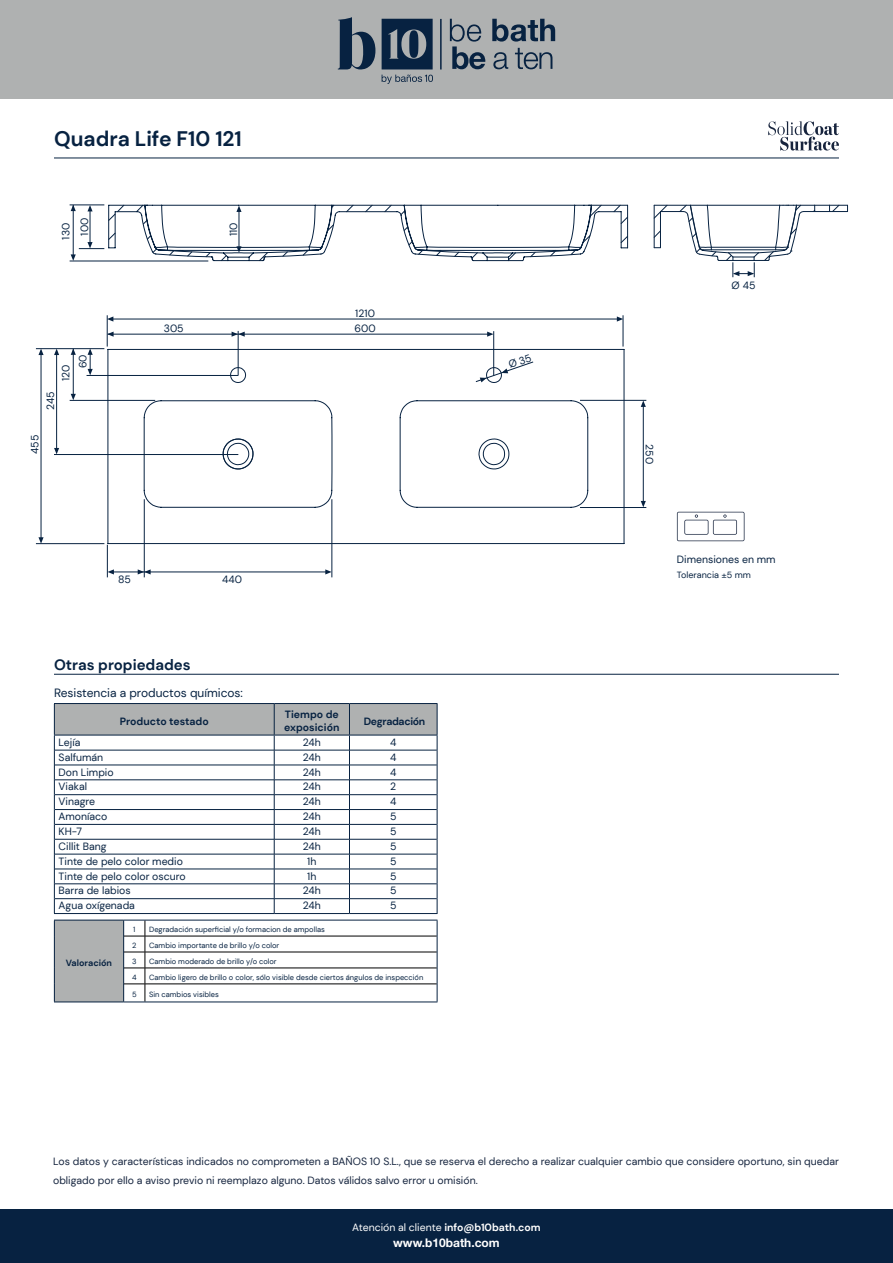
<style>
.page{position:relative;width:893px;height:1263px;background:#fff}
.page>*{position:absolute;margin:0;border:0;box-sizing:border-box;transform-origin:0 0}
.t1{font:700 21px "DM Sans";color:#072241}
.t2{font:700 15px "DM Sans";color:#072241}
.t3{font:12px "DM Sans";color:#072241}
.t4{font:700 12px "Helvetica Neue LT Std";color:#fff}
.t5{font:10.5px/17px "DM Sans";color:#072241}
.t6{font:10.5px/19.5px "DM Sans";color:#15243e}
.t7{font:700 10.5px/12.6px "DM Sans";color:#072241}
.t8{font:10.5px "DM Sans";color:#fff}
.t9{font:700 10.5px "DM Sans";letter-spacing:-.03em;color:#072241}
.t10{font:9px "DM Sans";color:#072241}
.t11{font:700 9px "DM Sans";color:#072241}
.t12{font:7.5px "DM Sans";color:#072241}
.s1{font-weight:700}
</style>
<div class="page">
<hr style="left:54px;top:158px;width:785px;height:1px;background:#072241">
<svg style="left:768px;top:121px;width:71px;height:30px"></svg>
<hr style="left:623px;top:315px;width:1px;height:32px;background:#072241">
<hr style="left:144px;top:499px;width:1px;height:78px;background:#072241">
<hr style="left:332px;top:499px;width:1px;height:78px;background:#072241">
<hr style="left:238px;top:331px;width:1px;height:44px;background:#072241">
<hr style="left:493px;top:331px;width:1px;height:45px;background:#072241">
<hr style="left:54px;top:454px;width:184px;height:1px;background:#072241">
<hr style="left:580px;top:507px;width:66px;height:1px;background:#072241">
<hr style="left:580px;top:400px;width:66px;height:1px;background:#072241">
<hr style="left:87px;top:375px;width:151px;height:1px;background:#072241">
<hr style="left:36px;top:543px;width:68px;height:1px;background:#072241">
<hr style="left:70px;top:400px;width:85px;height:1px;background:#072241">
<hr style="left:107px;top:315px;width:1px;height:32px;background:#072241">
<hr style="left:36px;top:348px;width:68px;height:1px;background:#072241">
<hr style="left:110px;top:319px;width:510px;height:1px;background:#072241">
<hr style="left:111px;top:572px;width:217px;height:1px;background:#072241">
<hr style="left:108px;top:334px;width:382px;height:1px;background:#072241">
<hr style="left:73px;top:349px;width:1px;height:48px;background:#072241">
<hr style="left:56px;top:351px;width:1px;height:100px;background:#072241">
<hr style="left:643px;top:404px;width:1px;height:100px;background:#072241">
<hr style="left:41px;top:351px;width:1px;height:189px;background:#072241">
<svg style="left:617px;top:316px;width:6px;height:6px"></svg>
<svg style="left:325px;top:569px;width:7px;height:5px"></svg>
<svg style="left:487px;top:332px;width:6px;height:5px"></svg>
<svg style="left:71px;top:394px;width:5px;height:6px"></svg>
<svg style="left:54px;top:448px;width:5px;height:6px"></svg>
<svg style="left:641px;top:501px;width:5px;height:6px"></svg>
<svg style="left:38px;top:537px;width:6px;height:7px"></svg>
<svg style="left:107px;top:316px;width:6px;height:6px"></svg>
<svg style="left:107px;top:332px;width:7px;height:5px"></svg>
<svg style="left:232px;top:332px;width:13px;height:5px"></svg>
<svg style="left:71px;top:348px;width:5px;height:7px"></svg>
<svg style="left:88px;top:348px;width:5px;height:27px"></svg>
<svg style="left:54px;top:349px;width:5px;height:6px"></svg>
<svg style="left:641px;top:400px;width:5px;height:7px"></svg>
<svg style="left:38px;top:349px;width:6px;height:6px"></svg>
<svg style="left:107px;top:349px;width:518px;height:195px"></svg>
<hr style="left:70px;top:261px;width:138px;height:1px;background:#072241">
<hr style="left:70px;top:205px;width:34px;height:1px;background:#072241">
<svg style="left:653px;top:204px;width:195px;height:73px"></svg>
<hr style="left:107px;top:545px;width:1px;height:32px;background:#072241">
<svg style="left:108px;top:569px;width:6px;height:5px"></svg>
<svg style="left:138px;top:569px;width:13px;height:5px"></svg>
<hr style="left:54px;top:674px;width:785px;height:1px;background:#072241">
<hr style="left:54px;top:913px;width:220px;height:1px;background:#072241">
<hr style="left:274px;top:913px;width:75px;height:1px;background:#072241">
<hr style="left:349px;top:913px;width:88px;height:1px;background:#072241">
<svg style="left:54px;top:703px;width:384px;height:210px"></svg>
<hr style="left:54px;top:703px;width:220px;height:1px;background:#072241">
<hr style="left:54px;top:704px;width:1px;height:31px;background:#072241">
<hr style="left:274px;top:703px;width:75px;height:1px;background:#072241">
<hr style="left:349px;top:703px;width:88px;height:1px;background:#072241">
<hr style="left:437px;top:704px;width:1px;height:31px;background:#072241">
<hr style="left:54px;top:735px;width:220px;height:1px;background:#072241">
<hr style="left:274px;top:735px;width:75px;height:1px;background:#072241">
<hr style="left:349px;top:735px;width:88px;height:1px;background:#072241">
<div style="left:54px;top:920px;width:70px;height:82px;background:#afb1b1"></div>
<hr style="left:145px;top:936px;width:292px;height:1px;background:#000">
<hr style="left:145px;top:952px;width:292px;height:1px;background:#000">
<hr style="left:145px;top:968px;width:292px;height:1px;background:#000">
<hr style="left:145px;top:984px;width:292px;height:1px;background:#000">
<hr style="left:145px;top:920px;width:292px;height:1px;background:#072241">
<svg style="left:437px;top:920px;width:1px;height:81px"></svg>
<hr style="left:145px;top:1001px;width:292px;height:1px;background:#072241">
<hr style="left:54px;top:920px;width:70px;height:1px;background:#072241">
<svg style="left:54px;top:920px;width:1px;height:81px"></svg>
<hr style="left:54px;top:1001px;width:70px;height:1px;background:#072241">
<svg style="left:123px;top:920px;width:23px;height:82px"></svg>
<svg style="left:71px;top:204px;width:558px;height:58px"></svg>
<svg style="left:677px;top:512px;width:67px;height:29px"></svg>
<div style="left:0;top:0;width:893px;height:99px;background:#afb1b1"></div>
<div style="left:0;top:1209px;width:893px;height:54px;background:#072241"></div>
<svg style="left:338px;top:17px;width:37px;height:53px"></svg>
<svg style="left:382px;top:19px;width:51px;height:50px"></svg>
<svg style="left:382px;top:75px;width:51px;height:9px"></svg>
<svg style="left:492px;top:19px;width:63px;height:23px"></svg>
<svg style="left:450px;top:19px;width:36px;height:50px"></svg>
<svg style="left:493px;top:52px;width:15px;height:17px"></svg>
<svg style="left:515px;top:48px;width:37px;height:21px"></svg>
<hr style="left:440px;top:19px;width:2px;height:51px;background:#072241">
<svg style="left:475px;top:354px;width:59px;height:28px"></svg>
<h1 class="t1" style="left:54px;top:126px;width:189px">Quadra Life F10 121</h1>
<p class="t5" style="left:57px;top:240px;width:23px;line-height:18.6px;text-align:center;rotate:-90deg">130<br>100</p>
<p class="t5" style="left:57px;top:368px;width:15px;text-indent:-13px;rotate:-90deg">120<br>60</p>
<p class="t5" style="left:42px;top:410px;width:20px;rotate:-90deg">245</p>
<p class="t5" style="left:26px;top:454px;width:21px;rotate:-90deg">455</p>
<p class="t5" style="left:225px;top:236px;width:15px;rotate:-90deg">110</p>
<p class="t5" style="left:355px;top:305px;width:21px">1210</p>
<p class="t5" style="left:164px;top:320px;width:21px">305</p>
<p class="t5" style="left:355px;top:320px;width:23px">600</p>
<p class="t5" style="left:118px;top:571px;width:14px">85</p>
<p class="t5" style="left:222px;top:571px;width:21px">440</p>
<h2 class="t2" style="left:54px;top:655px;width:138px">Otras propiedades</h2>
<p class="t3" style="left:54px;top:685px;width:191px">Resistencia a productos químicos:</p>
<p class="t7" style="left:120px;top:714px;width:90px">Producto testado</p>
<p class="t7" style="left:284px;top:708px;width:57px">Tiempo de exposición</p>
<p class="t9" style="left:364px;top:714px;width:63px">Degradación</p>
<p class="t5" style="left:59px;top:734px;width:23px">Lejía</p>
<p class="t5" style="left:303px;top:734px;width:20px">24h</p>
<p class="t5" style="left:390px;top:734px;width:8px">4</p>
<p class="t5" style="left:59px;top:748px;width:46px">Salfumán</p>
<p class="t5" style="left:303px;top:748px;width:20px">24h</p>
<p class="t5" style="left:390px;top:748px;width:8px">4</p>
<p class="t5" style="left:59px;top:763px;width:57px">Don Limpio</p>
<p class="t5" style="left:303px;top:763px;width:20px">24h</p>
<p class="t5" style="left:390px;top:763px;width:8px">4</p>
<p class="t5" style="left:59px;top:778px;width:30px">Viakal</p>
<p class="t5" style="left:303px;top:778px;width:20px">24h</p>
<p class="t5" style="left:390px;top:778px;width:8px">2</p>
<p class="t5" style="left:59px;top:793px;width:38px">Vinagre</p>
<p class="t5" style="left:303px;top:793px;width:20px">24h</p>
<p class="t5" style="left:390px;top:793px;width:8px">4</p>
<p class="t5" style="left:59px;top:808px;width:50px">Amoníaco</p>
<p class="t5" style="left:303px;top:808px;width:20px">24h</p>
<p class="t5" style="left:390px;top:808px;width:8px">5</p>
<p class="t5" style="left:59px;top:823px;width:25px">KH-7</p>
<p class="t5" style="left:303px;top:823px;width:20px">24h</p>
<p class="t5" style="left:390px;top:823px;width:8px">5</p>
<p class="t5" style="left:59px;top:838px;width:49px">Cillit Bang</p>
<p class="t5" style="left:303px;top:838px;width:20px">24h</p>
<p class="t5" style="left:390px;top:838px;width:8px">5</p>
<p class="t5" style="left:59px;top:852px;width:126px">Tinte de pelo color medio</p>
<p class="t5" style="left:307px;top:852px;width:11px">1h</p>
<p class="t5" style="left:390px;top:852px;width:8px">5</p>
<p class="t5" style="left:59px;top:867px;width:128px">Tinte de pelo color oscuro</p>
<p class="t5" style="left:307px;top:867px;width:11px">1h</p>
<p class="t5" style="left:390px;top:867px;width:8px">5</p>
<p class="t5" style="left:59px;top:882px;width:74px">Barra de labios</p>
<p class="t5" style="left:303px;top:882px;width:20px">24h</p>
<p class="t5" style="left:390px;top:882px;width:8px">5</p>
<p class="t5" style="left:59px;top:897px;width:78px">Agua oxígenada</p>
<p class="t5" style="left:303px;top:897px;width:20px">24h</p>
<p class="t5" style="left:390px;top:897px;width:8px">5</p>
<p class="t11" style="left:66px;top:957px;width:48px">Valoración</p>
<p class="t12" style="left:133px;top:924px;width:4px">1</p>
<p class="t12" style="left:149px;top:924px;width:177px">Degradación superficial y/o formacion de ampollas</p>
<p class="t12" style="left:132px;top:940px;width:6px">2</p>
<p class="t12" style="left:149px;top:940px;width:132px">Cambio importante de brillo y/o color</p>
<p class="t12" style="left:132px;top:956px;width:6px">3</p>
<p class="t12" style="left:149px;top:956px;width:129px">Cambio moderado de brillo y/o color</p>
<p class="t12" style="left:132px;top:972px;width:6px">4</p>
<p class="t12" style="left:149px;top:972px;width:276px">Cambio ligero de brillo o color, sólo visible desde ciertos ángulos de inspección</p>
<p class="t12" style="left:132px;top:989px;width:6px">5</p>
<p class="t12" style="left:149px;top:989px;width:71px">Sin cambios visibles</p>
<p class="t5" style="left:732px;top:276px;width:25px">Ø 45</p>
<p class="t5" style="left:658px;top:444px;width:21px;rotate:90deg">250</p>
<p class="t5" style="left:677px;top:551px;width:100px">Dimensiones en mm</p>
<p class="t10" style="left:677px;top:569px;width:75px">Tolerancia ±5 mm</p>
<p class="t6" style="left:53px;top:1151px;width:787px">Los datos y características indicados no comprometen a BAÑOS 10 S.L., que se reserva el derecho a realizar cualquier cambio que considere oportuno, sin quedar obligado por ello a aviso previo ni reemplazo alguno. Datos válidos salvo error u omisión.</p>
<p class="t8" style="left:352px;top:1220px;width:190px">Atención al cliente <span class="s1">info@b10bath.com</span></p>
<p class="t4" style="left:393px;top:1236px;width:108px">www.b10bath.com</p>
</div>
